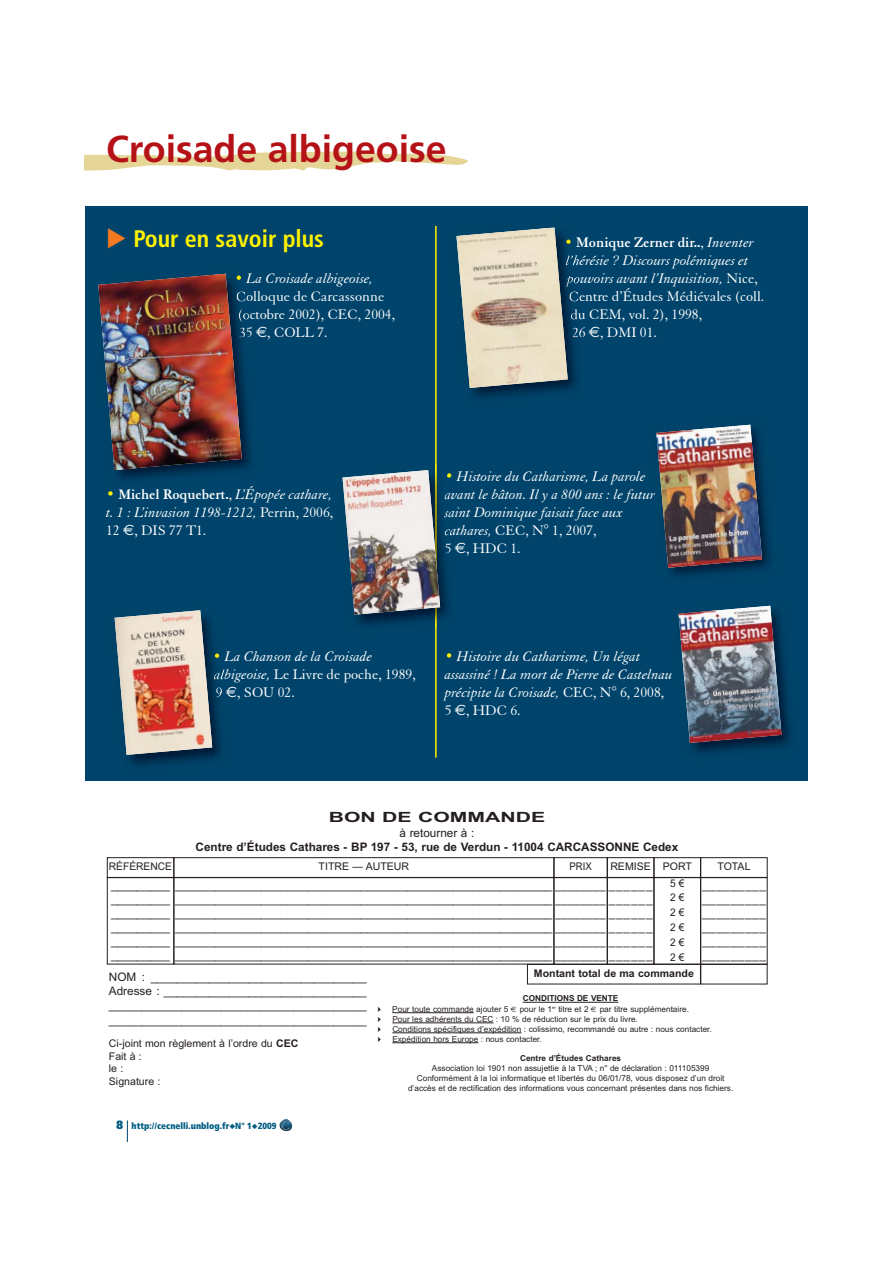
<style>
.page{position:relative;width:893px;height:1263px;background:#fff}
.page>*{position:absolute;margin:0;border:0;box-sizing:border-box;transform-origin:0 0}
.t1{font:700 37.5px "Frutiger";color:#b51218}
.t2{font:700 condensed 24px "Frutiger";color:#fff200}
.t3{font:italic 15px/18px "Elegant Garamond BT";color:#fff}
.t4{font:15px/18px "Elegant Garamond BT";color:#fff}
.t5{font:700 15px "Elegant Garamond BT";color:#fff}
.t6{font:14.1px "Arial Bold MT+FOZEPD";color:#251e1f;scale:1.5 1}
.t7{font:11.7px/14.1px "Arial MT+KDNQLH";color:#251e1f;text-align:justify}
.t8{font:11.7px "Arial Bold MT+FOZEPD";color:#251e1f}
.t9{font:10.65px/12.8px "Arial MT+KDNQLH";color:#251e1f}
.t10{font:10.65px "Arial Bold MT+FOZEPD";color:#251e1f}
.t11{font:10.65px/14.9px "Arial MT+KDNQLH";color:#251e1f;text-align:justify;scale:.96 1}
.t12{font:10.65px "Arial MT+KDNQLH";color:#251e1f;scale:.9 1}
.t13{font:900 condensed 9px "Frutiger";color:#005d83}
.t14{font:8.25px/10.1px "Arial MT+KDNQLH";color:#251e1f}
.t15{font:8.25px "Arial Bold MT+FOZEPD";color:#251e1f}
.s1{color:#fff200}
.s2{font-style:italic}
.s3{font-family:"Euro Sans"}
.s4{font-weight:400;color:#fff200}
.s5{font-weight:400}
.s6{font-weight:400;font-style:italic}
.s7{font-style:normal}
.s8{font-style:normal;color:#fff200}
.s9{font-weight:700;font-style:normal}
.s10{font-family:"Euro Sans";font-style:normal}
.s11{font-family:"Arial Bold MT+FOZEPD"}
.s12{font-stretch:normal;font-size:12px}
</style>
<div class="page">
<img style="left:85px;top:151px;width:383px;height:20px">
<svg style="left:279px;top:1119px;width:13px;height:12px"></svg>
<svg style="left:127px;top:1120px;width:1px;height:22px"></svg>
<div style="left:701px;top:858px;width:66px;height:20px;border:1px solid #251e1f"></div>
<div style="left:654px;top:858px;width:47px;height:20px;border:1px solid #251e1f"></div>
<div style="left:607px;top:858px;width:47px;height:20px;border:1px solid #251e1f"></div>
<div style="left:554px;top:858px;width:53px;height:20px;border:1px solid #251e1f"></div>
<div style="left:174px;top:858px;width:380px;height:20px;border:1px solid #251e1f"></div>
<div style="left:107px;top:858px;width:67px;height:20px;border:1px solid #251e1f"></div>
<div style="left:654px;top:878px;width:47px;height:86px;border:1px solid #251e1f"></div>
<div style="left:607px;top:878px;width:47px;height:86px;border:1px solid #251e1f"></div>
<div style="left:107px;top:878px;width:67px;height:86px;border:1px solid #251e1f"></div>
<hr style="left:523px;top:1002px;width:95px;height:1px;background:#251e1f">
<hr style="left:392px;top:1012px;width:82px;height:1px;background:#251e1f">
<hr style="left:392px;top:1023px;width:101px;height:1px;background:#251e1f">
<hr style="left:392px;top:1033px;width:129px;height:1px;background:#251e1f">
<hr style="left:392px;top:1042px;width:86px;height:1px;background:#251e1f">
<div style="left:527px;top:964px;width:174px;height:20px;border:1px solid #251e1f"></div>
<div style="left:701px;top:964px;width:66px;height:20px;border:1px solid #251e1f"></div>
<div style="left:85px;top:206px;width:723px;height:574px;background:#00446b"></div>
<img style="left:116px;top:273px;width:135px;height:207px">
<svg style="left:242px;top:274px;width:8px;height:196px"></svg>
<img style="left:98px;top:274px;width:144px;height:196px">
<hr style="left:435px;top:226px;width:2px;height:532px;background:#fff200">
<img style="left:435px;top:462px;width:11px;height:166px">
<svg style="left:440px;top:470px;width:13px;height:145px"></svg>
<img style="left:342px;top:470px;width:98px;height:145px">
<svg style="left:544px;top:227px;width:39px;height:161px"></svg>
<img style="left:456px;top:228px;width:112px;height:160px">
<img style="left:653px;top:424px;width:118px;height:153px">
<img style="left:656px;top:425px;width:106px;height:143px">
<img style="left:691px;top:605px;width:100px;height:149px">
<img style="left:678px;top:606px;width:103px;height:137px">
<img style="left:114px;top:617px;width:106px;height:149px">
<svg style="left:212px;top:617px;width:15px;height:138px"></svg>
<img style="left:115px;top:610px;width:97px;height:145px">
<h1 class="t1" style="left:106px;top:134px;width:342px">Croisade albigeoise</h1>
<h2 class="t2" style="left:133px;top:229px;width:192px">Pour en savoir plus</h2>
<p class="t4" style="left:234px;top:271px;width:162px"><span class="s1">•</span> <span class="s2">La Croisade albigeoise,<br></span>Colloque de Carcassonne (octobre 2002), CEC, 2004,<br>35 <span class="s3">€</span>, COLL 7.</p>
<p class="t5" style="left:564px;top:237px;width:191px"><span class="s4">•</span> Monique Zerner dir..<span class="s5">,</span> <span class="s6">Inventer</span></p>
<p class="t3" style="left:565px;top:253px;width:184px">l’hérésie ? Discours polémiques et</p>
<p class="t3" style="left:567px;top:271px;width:192px">pouvoirs avant l’Inquisition, <span class="s7">Nice,</span></p>
<p class="t4" style="left:569px;top:289px;width:197px">Centre d’Études Médiévales (coll.</p>
<p class="t4" style="left:570px;top:307px;width:133px">du CEM, vol. 2), 1998,</p>
<p class="t4" style="left:572px;top:325px;width:87px">26 <span class="s3">€</span>, DMI 01.</p>
<p class="t3" style="left:106px;top:487px;width:229px;text-align:justify"><span class="s8">•</span> <span class="s9">Michel Roquebert.</span><span class="s7">,</span> L’Épopée cathare, t. 1 : L’invasion 1198-1212, <span class="s7">Perrin, 2006, 12</span> <span class="s10">€</span><span class="s7">, DIS 77 T1.</span></p>
<p class="t3" style="left:445px;top:469px;width:212px"><span class="s8">•</span> Histoire du Catharisme, La parole avant le bâton. Il y a 800 ans : le futur saint Dominique faisait face aux cathares, <span class="s7">CEC, N° 1, 2007,<br>5</span> <span class="s10">€</span><span class="s7">, HDC 1.</span></p>
<p class="t3" style="left:213px;top:649px;width:205px"><span class="s8">•</span> La Chanson de la Croisade albigeoise, <span class="s7">Le Livre de poche, 1989,<br>9</span> <span class="s10">€</span><span class="s7">, SOU 02.</span></p>
<p class="t3" style="left:445px;top:649px;width:230px"><span class="s8">•</span> Histoire du Catharisme, Un légat assassiné ! La mort de Pierre de Castelnau précipite la Croisade, <span class="s7">CEC, N° 6, 2008,<br>5</span> <span class="s10">€</span><span class="s7">, HDC 6.</span></p>
<p class="t6" style="left:329px;top:809px;width:146px">BON DE COMMANDE</p>
<p class="t7" style="left:399px;top:827px;width:76px">à retourner à :</p>
<p class="t8" style="left:196px;top:841px;width:484px">Centre d’Études Cathares - BP 197 - 53, rue de Verdun - 11004 CARCASSONNE Cedex</p>
<p class="t9" style="left:109px;top:861px;width:65px">RÉFÉRENCE</p>
<p class="t9" style="left:319px;top:861px;width:92px">TITRE — AUTEUR</p>
<p class="t12" style="left:569px;top:863px;width:26px">PRIX</p>
<p class="t9" style="left:610px;top:861px;width:83px">REMISE PORT</p>
<p class="t9" style="left:717px;top:861px;width:35px">TOTAL</p>
<p class="t7" style="left:702px;top:879px;width:65px">_________ _________ _________ _________ _________ _________</p>
<p class="t11" style="left:670px;top:877px;width:17px">5 € 2 € 2 € 2 € 2 € 2 €</p>
<p class="t7" style="left:111px;top:879px;width:60px">_________ _________ _________ _________ _________ _________</p>
<p class="t7" style="left:175px;top:879px;width:479px">_________________________________________________________ ________ ______ _________________________________________________________ ________ ______ _________________________________________________________ ________ ______ _________________________________________________________ ________ ______ _________________________________________________________ ________ ______ _________________________________________________________ ________ ______</p>
<p class="t7" style="left:109px;top:971px;width:259px">NOM : _________________________________ Adresse : _______________________________ _______________________________________ _______________________________________</p>
<p class="t10" style="left:534px;top:967px;width:161px">Montant total de ma commande</p>
<p class="t15" style="left:523px;top:994px;width:97px">CONDITIONS DE VENTE</p>
<p class="t14" style="left:392px;top:1005px;width:321px;text-indent:207px">par titre supplémentaire.<br>Pour les adhérents du CEC : 10 % de réduction sur le prix du livre.<br>Conditions spécifiques d’expédition : colissimo, recommandé ou autre : nous contacter.<br>Expédition hors Europe : nous contacter.</p>
<p class="t15" style="left:520px;top:1053px;width:103px">Centre d’Études Cathares</p>
<p class="t14" style="left:408px;top:1064px;width:327px;text-align:center">Association loi 1901 non assujettie à la TVA ; n° de déclaration : 011105399<br>Conformément à la loi informatique et libertés du 06/01/78, vous disposez d’un droit d’accès et de rectification des informations vous concernant présentes dans nos fichiers.</p>
<p class="t14" style="left:392px;top:1005px;width:118px">Pour toute commande ajouter 5</p>
<p class="t14" style="left:520px;top:1005px;width:70px">pour le 1<sup>er</sup> titre et 2</p>
<p class="t9" style="left:109px;top:1038px;width:191px">Ci-joint mon règlement à l’ordre du <span class="s11">CEC<br></span>Fait à :<br>le :<br>Signature :</p>
<p class="t13" style="left:117px;top:1123px;width:162px"><span class="s12">8</span> http://cecnelli.unblog.fr◆N° 1◆2009</p>
</div>
